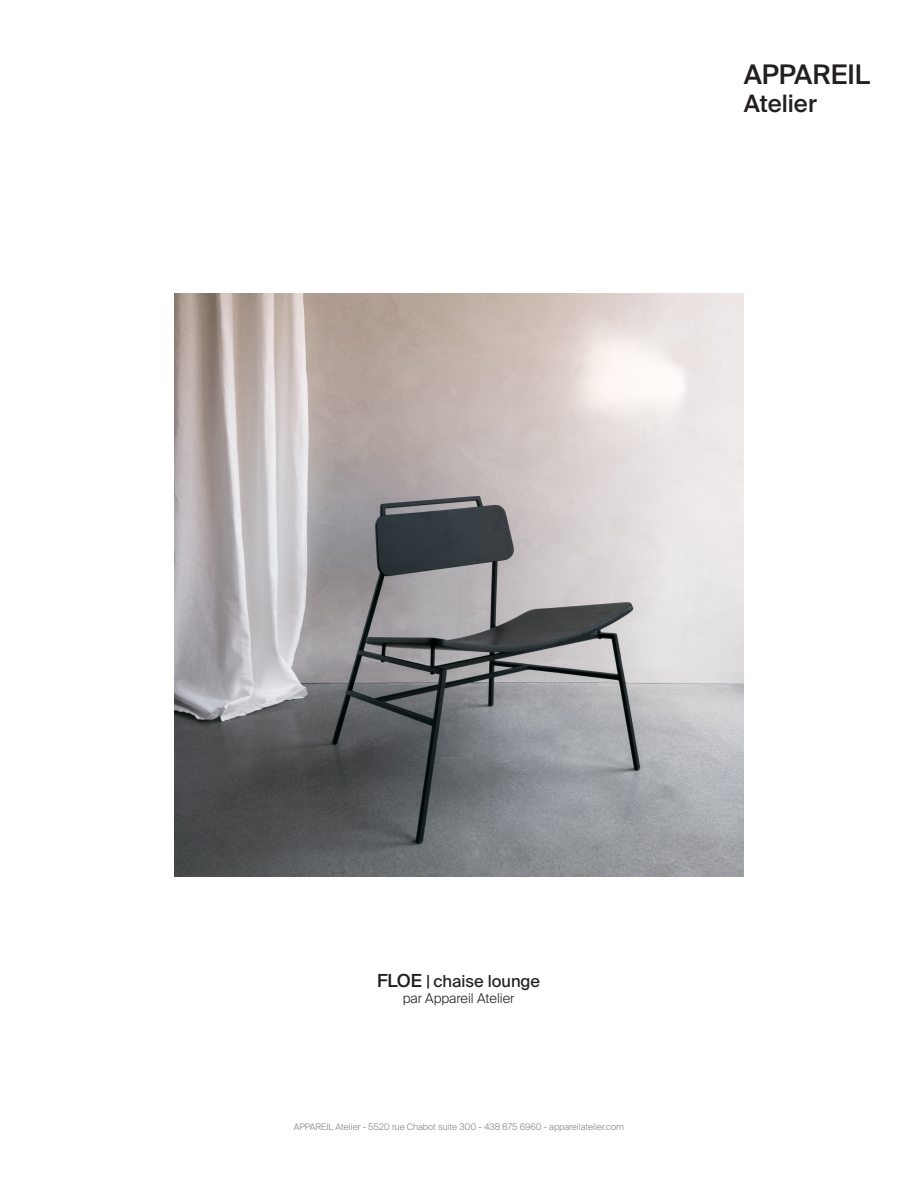
<style>
.page{position:relative;width:918px;height:1188px;background:#fff}
.page>*{position:absolute;margin:0;border:0;box-sizing:border-box;transform-origin:0 0}
.t1{font:500 27px "Suisse Intl";color:#231f20}
.t2{font:500 24px "Suisse Intl";color:#231f20}
.t3{font:16.5px "Suisse Intl";color:#231f20}
.t4{font:300 13.5px "Suisse Intl";color:#231f20}
.t5{font:300 9px "Suisse Intl";color:#808181}
.s1{font-weight:500;font-size:18px}
</style>
<div class="page">
<img style="left:174px;top:293px;width:570px;height:584px">
<p class="t1" style="left:744px;top:58px;width:128px">APPAREIL</p>
<p class="t2" style="left:744px;top:90px;width:75px">Atelier</p>
<p class="t3" style="left:377px;top:971px;width:164px"><span class="s1">FLOE</span> | chaise lounge</p>
<p class="t4" style="left:403px;top:990px;width:113px">par Appareil Atelier</p>
<p class="t5" style="left:294px;top:1122px;width:332px">APPAREIL Atelier - 5520 rue Chabot suite 300 - 438 875 6960 - appareilatelier.com</p>
</div>
